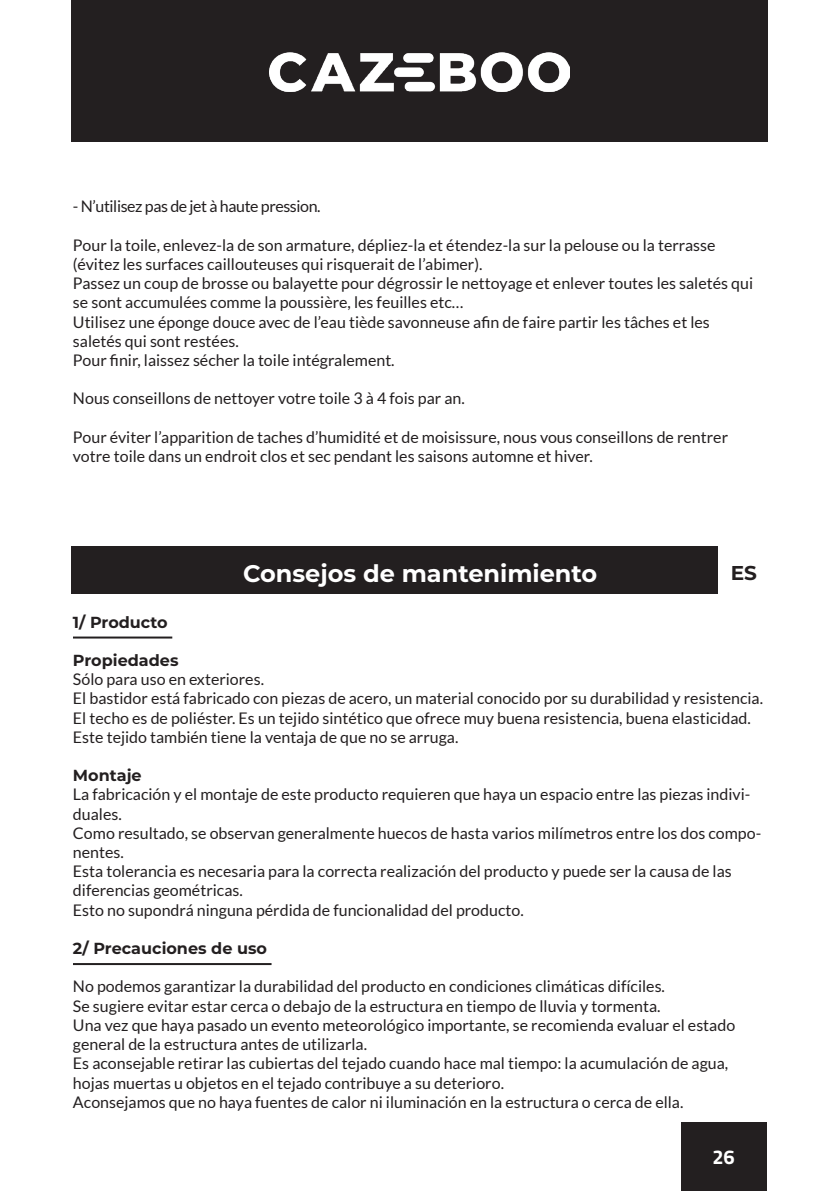
<style>
.page{position:relative;width:840px;height:1191px;background:#fff}
.page>*{position:absolute;margin:0;border:0;box-sizing:border-box;transform-origin:0 0}
.attention_titre{font:700 24px "Montserrat";color:#fff}
.t1{font:700 20px "Titillium Web";color:#fff}
.t2{font:700 20px "Montserrat";color:#231f20}
.t3{font:16px/19.2px "Lato";color:#231f20}
.t4{font:700 16px "Montserrat";color:#231f20}
.t5{font:16px "Lato";letter-spacing:-.025em;color:#231f20}
</style>
<div class="page">
<div style="left:680px;top:1123px;width:85px;height:68px;background:#231f20"></div>
<div style="left:71px;top:0;width:696px;height:142px;background:#231f20"></div>
<img style="left:269px;top:52px;width:300px;height:40px">
<div style="left:71px;top:546px;width:696px;height:47px;background:#231f20"></div>
<hr style="left:73px;top:636px;width:99px;height:2px;background:#231f20">
<hr style="left:73px;top:963px;width:198px;height:2px;background:#231f20">
<div style="left:717px;top:544px;width:51px;height:51px;background:#fff"></div>
<p class="t5" style="left:73px;top:198px;width:249px">- N’utilisez pas de jet à haute pression.</p>
<p class="t3" style="left:73px;top:235px;width:643px">Pour la toile, enlevez-la de son armature, dépliez-la et étendez-la sur la pelouse ou la terrasse (évitez les surfaces caillouteuses qui risquerait de l’abimer).</p>
<p class="t3" style="left:73px;top:274px;width:681px">Passez un coup de brosse ou balayette pour dégrossir le nettoyage et enlever toutes les saletés qui se sont accumulées comme la poussière, les feuilles etc…</p>
<p class="t3" style="left:73px;top:312px;width:638px">Utilisez une éponge douce avec de l’eau tiède savonneuse afin de faire partir les tâches et les saletés qui sont restées.</p>
<p class="t3" style="left:73px;top:350px;width:323px">Pour finir, laissez sécher la toile intégralement.</p>
<p class="t3" style="left:73px;top:389px;width:393px">Nous conseillons de nettoyer votre toile 3 à 4 fois par an.</p>
<p class="t3" style="left:73px;top:427px;width:656px">Pour éviter l’apparition de taches d’humidité et de moisissure, nous vous conseillons de rentrer votre toile dans un endroit clos et sec pendant les saisons automne et hiver.</p>
<p class="attention_titre" style="left:243px;top:556px;width:355px">Consejos de mantenimiento</p>
<p class="t2" style="left:730px;top:558px;width:28px">ES</p>
<p class="t4" style="left:73px;top:610px;width:96px">1/ Producto</p>
<p class="t4" style="left:73px;top:648px;width:107px">Propiedades</p>
<p class="t3" style="left:73px;top:669px;width:192px">Sólo para uso en exteriores.</p>
<p class="t3" style="left:73px;top:689px;width:691px">El bastidor está fabricado con piezas de acero, un material conocido por su durabilidad y resistencia.</p>
<p class="t3" style="left:73px;top:708px;width:679px">El techo es de poliéster. Es un tejido sintético que ofrece muy buena resistencia, buena elasticidad.<br>Este tejido también tiene la ventaja de que no se arruga.</p>
<p class="t4" style="left:73px;top:764px;width:70px">Montaje</p>
<p class="t3" style="left:73px;top:785px;width:678px">La fabricación y el montaje de este producto requieren que haya un espacio entre las piezas indivi&shy;duales.</p>
<p class="t3" style="left:73px;top:823px;width:689px">Como resultado, se observan generalmente huecos de hasta varios milímetros entre los dos compo&shy;nentes.</p>
<p class="t3" style="left:73px;top:861px;width:660px">Esta tolerancia es necesaria para la correcta realización del producto y puede ser la causa de las diferencias geométricas.</p>
<p class="t3" style="left:73px;top:900px;width:452px">Esto no supondrá ninguna pérdida de funcionalidad del producto.</p>
<p class="t4" style="left:73px;top:936px;width:195px">2/ Precauciones de uso</p>
<p class="t3" style="left:73px;top:977px;width:593px">No podemos garantizar la durabilidad del producto en condiciones climáticas difíciles.</p>
<p class="t3" style="left:73px;top:996px;width:589px">Se sugiere evitar estar cerca o debajo de la estructura en tiempo de lluvia y tormenta.</p>
<p class="t3" style="left:73px;top:1015px;width:663px">Una vez que haya pasado un evento meteorológico importante, se recomienda evaluar el estado general de la estructura antes de utilizarla.</p>
<p class="t3" style="left:73px;top:1053px;width:656px">Es aconsejable retirar las cubiertas del tejado cuando hace mal tiempo: la acumulación de agua, hojas muertas u objetos en el tejado contribuye a su deterioro.</p>
<p class="t3" style="left:73px;top:1092px;width:611px">Aconsejamos que no haya fuentes de calor ni iluminación en la estructura o cerca de ella.</p>
<p class="t1" style="left:712px;top:1141px;width:24px">26</p>
</div>
